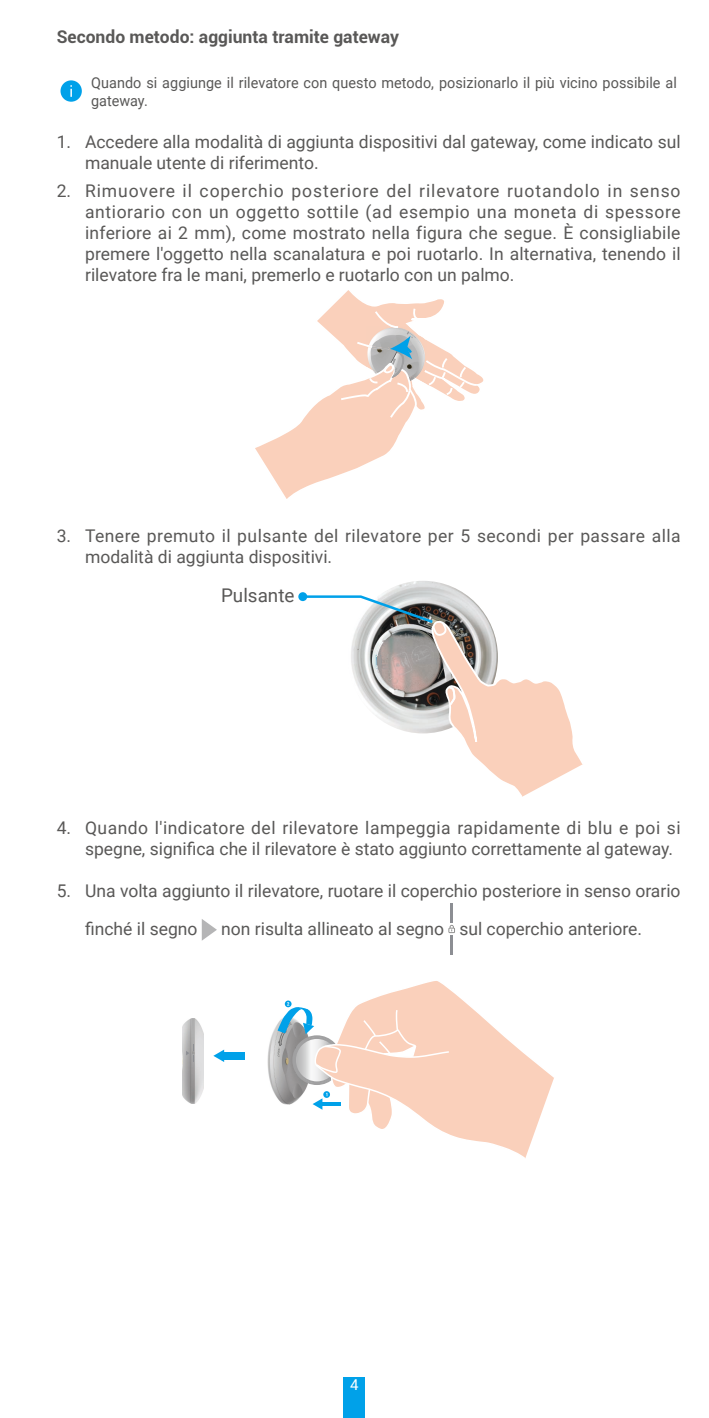
<style>
.page{position:relative;width:709px;height:1418px;background:#fff}
.page>*{position:absolute;margin:0;border:0;box-sizing:border-box;transform-origin:0 0}
.t1{font:18.75px "Roboto";color:#595857}
.t2{font:17.5px/21px "Roboto";color:#595857}
.t3{font:17.5px/21px "Roboto";letter-spacing:.025em;color:#595857}
.t4{font:700 17.5px "Roboto";color:#595857}
.t5{font:15px/18px "Roboto";letter-spacing:.005em;color:#595857;scale:.96 1}
.t6{font:15px "Roboto";color:#fff}
</style>
<div class="page">
<div style="left:344px;top:1376px;width:21px;height:41px;background:#00a1e9"></div>
<div style="left:60px;top:80px;width:22px;height:22px;background:#00a1e9;border-radius:50%"></div>
<svg style="left:70px;top:85px;width:2px;height:12px"></svg>
<svg style="left:255px;top:290px;width:229px;height:209px"></svg>
<img style="left:382px;top:581px;width:83px;height:13px">
<svg style="left:298px;top:592px;width:9px;height:9px"></svg>
<svg style="left:300px;top:594px;width:283px;height:203px"></svg>
<svg style="left:202px;top:919px;width:15px;height:21px"></svg>
<hr style="left:450px;top:903px;width:3px;height:19px;background:#8c8e93">
<hr style="left:450px;top:935px;width:3px;height:19px;background:#8c8e93">
<svg style="left:448px;top:924px;width:7px;height:9px"></svg>
<img style="left:267px;top:1025px;width:10px;height:73px">
<div style="left:224px;top:1051px;width:20px;height:8px;background:#00a1e9"></div>
<svg style="left:213px;top:1049px;width:11px;height:13px"></svg>
<img style="left:182px;top:1018px;width:22px;height:85px">
<svg style="left:277px;top:981px;width:277px;height:177px"></svg>
<svg style="left:186px;top:1043px;width:8px;height:18px"></svg>
<p class="t4" style="left:57px;top:25px;width:344px">Secondo metodo: aggiunta tramite gateway</p>
<p class="t5" style="left:91px;top:73px;width:611px">Quando si aggiunge il rilevatore con questo metodo, posizionarlo il più vicino possibile al gateway.</p>
<p class="t2" style="left:85px;top:131px;width:597px;text-indent:-28px">1. Accedere alla modalità di aggiunta dispositivi dal gateway, come indicato sul manuale utente di riferimento.</p>
<p class="t2" style="left:85px;top:180px;width:597px;text-align:justify;text-indent:-28px">2. Rimuovere il coperchio posteriore del rilevatore ruotandolo in senso antiorario con un oggetto sottile (ad esempio una moneta di spessore inferiore ai 2 mm), come mostrato nella figura che segue. È consigliabile premere l'oggetto nella scanalatura e poi ruotarlo. In alternativa, tenendo il rilevatore fra le mani, premerlo e ruotarlo con un palmo.</p>
<p class="t3" style="left:85px;top:524px;width:597px;text-indent:-28px">3. Tenere premuto il pulsante del rilevatore per 5 secondi per passare alla modalità di aggiunta dispositivi.</p>
<p class="t1" style="left:221px;top:582px;width:75px">Pulsante</p>
<p class="t2" style="left:85px;top:816px;width:597px;text-indent:-28px">4. Quando l'indicatore del rilevatore lampeggia rapidamente di blu e poi si spegne, significa che il rilevatore è stato aggiunto correttamente al gateway.</p>
<p class="t2" style="left:85px;top:871px;width:597px;line-height:38.2px;text-indent:-28px">5. Una volta aggiunto il rilevatore, ruotare il coperchio posteriore in senso orario finché il segno</p>
<p class="t2" style="left:221px;top:917px;width:422px">non risulta allineato al segno sul coperchio anteriore.</p>
<p class="t6" style="left:350px;top:1373px;width:10px">4</p>
</div>
